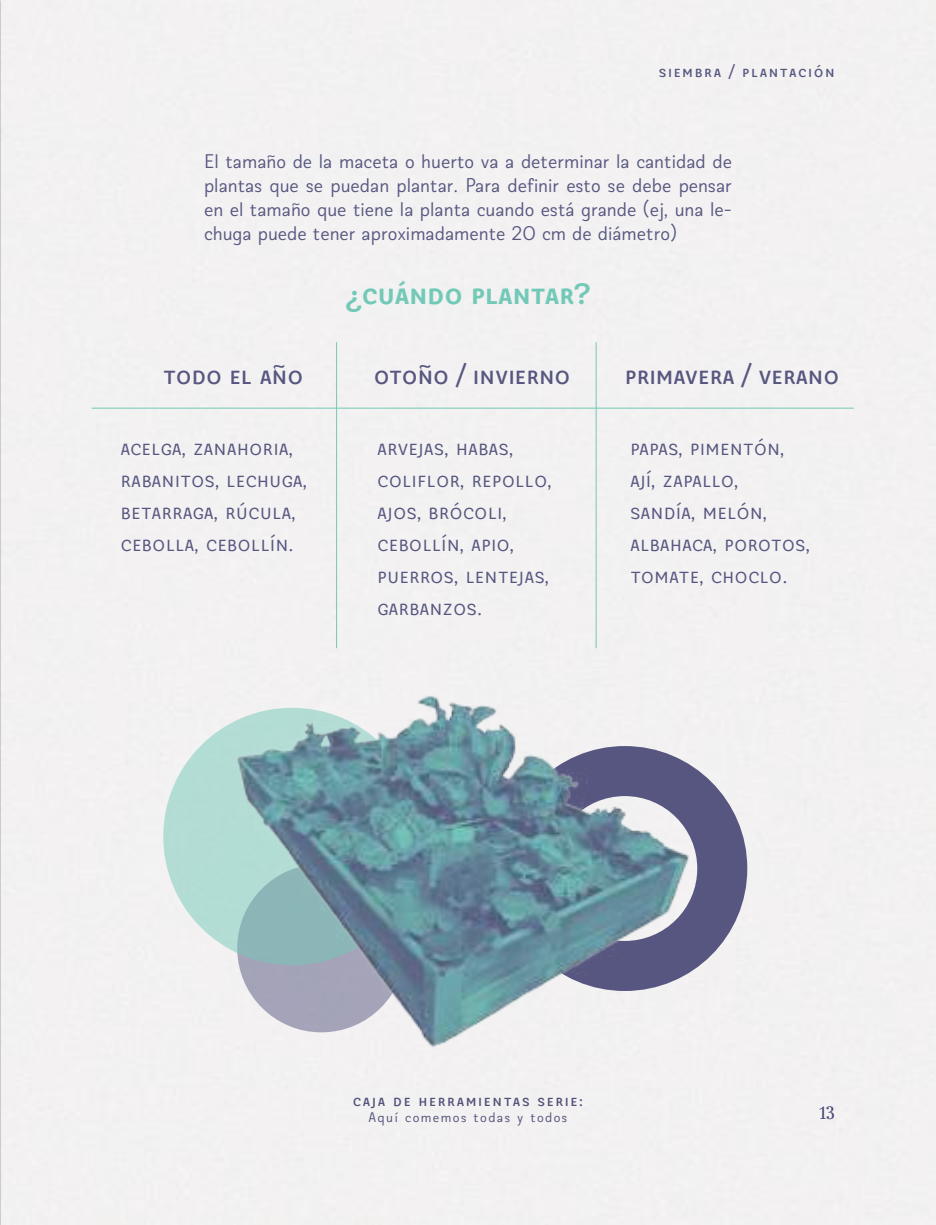
<style>
.page{position:relative;width:936px;height:1225px;background:#fff}
.page>*{position:absolute;margin:0;border:0;box-sizing:border-box;transform-origin:0 0}
.t1{font:700 30px "Biblioteca Sans";color:#73c9b7}
.t2{font:600 26px "Biblioteca Sans";color:#565680}
.t3{font:22px/32px "Biblioteca Sans";color:#565680}
.t4{font:20px/24px "Biblioteca Sans";color:#565680;text-align:justify}
.t5{font:18px "Biblioteca";color:#565680}
.t6{font:600 16px "Biblioteca Sans";letter-spacing:.1em;color:#565680}
.t7{font:14px "Biblioteca Sans";letter-spacing:.1em;color:#565680}
</style>
<div class="page">
<div style="left:163px;top:708px;width:258px;height:257px;background:#b3ddd4;border-radius:50%"></div>
<div style="left:502px;top:746px;width:245px;height:245px;border:50px solid #565680;border-radius:50%"></div>
<hr style="left:336px;top:342px;width:1px;height:306px;background:#73c9b7">
<hr style="left:595px;top:342px;width:1px;height:306px;background:#73c9b7">
<hr style="left:92px;top:408px;width:761px;height:1px;background:#73c9b7">
<img style="left:221px;top:672px;width:504px;height:378px">
<p class="t6" style="left:658px;top:61px;width:177px">SIEMBRA / PLANTACIÓN</p>
<p class="t4" style="left:204px;top:149px;width:529px">El tamaño de la maceta o huerto va a determinar la cantidad de plantas que se puedan plantar. Para definir esto se debe pensar en el tamaño que tiene la planta cuando está grande (ej, una le&shy;chuga puede tener aproximadamente 20 cm de diámetro)</p>
<h1 class="t1" style="left:345px;top:275px;width:246px">¿Cuándo plantar?</h1>
<p class="t2" style="left:163px;top:359px;width:28px">todo</p>
<p class="t2" style="left:229px;top:359px;width:72px">el año</p>
<p class="t2" style="left:374px;top:359px;width:148px">otoño / invierno</p>
<p class="t2" style="left:624px;top:359px;width:25px">prima</p>
<p class="t2" style="left:685px;top:359px;width:26px">vera</p>
<p class="t2" style="left:742px;top:359px;width:44px">/ verano</p>
<p class="t3" style="left:120px;top:431px;width:188px">Acelga, zanahoria, rabanitos, lechuga, betarraga, r úcula, cebolla, cebollín.</p>
<p class="t3" style="left:377px;top:431px;width:176px">Arvejas, habas, coliflor, repollo, ajos, brócoli, cebollín, apio, puerros, lentejas, garbanzos.</p>
<p class="t3" style="left:630px;top:431px;width:182px">papas, pimentón, ají, zapallo, sandía, melón, albahaca, porotos, tomate, choclo.</p>
<p class="t6" style="left:353px;top:1090px;width:194px">caja de herramientas SERIE</p>
<p class="t6" style="left:579px;top:1090px;width:5px">:</p>
<p class="t7" style="left:368px;top:1109px;width:200px">Aquí comemos todas y todos</p>
<p class="t5" style="left:819px;top:1102px;width:16px">13</p>
</div>
